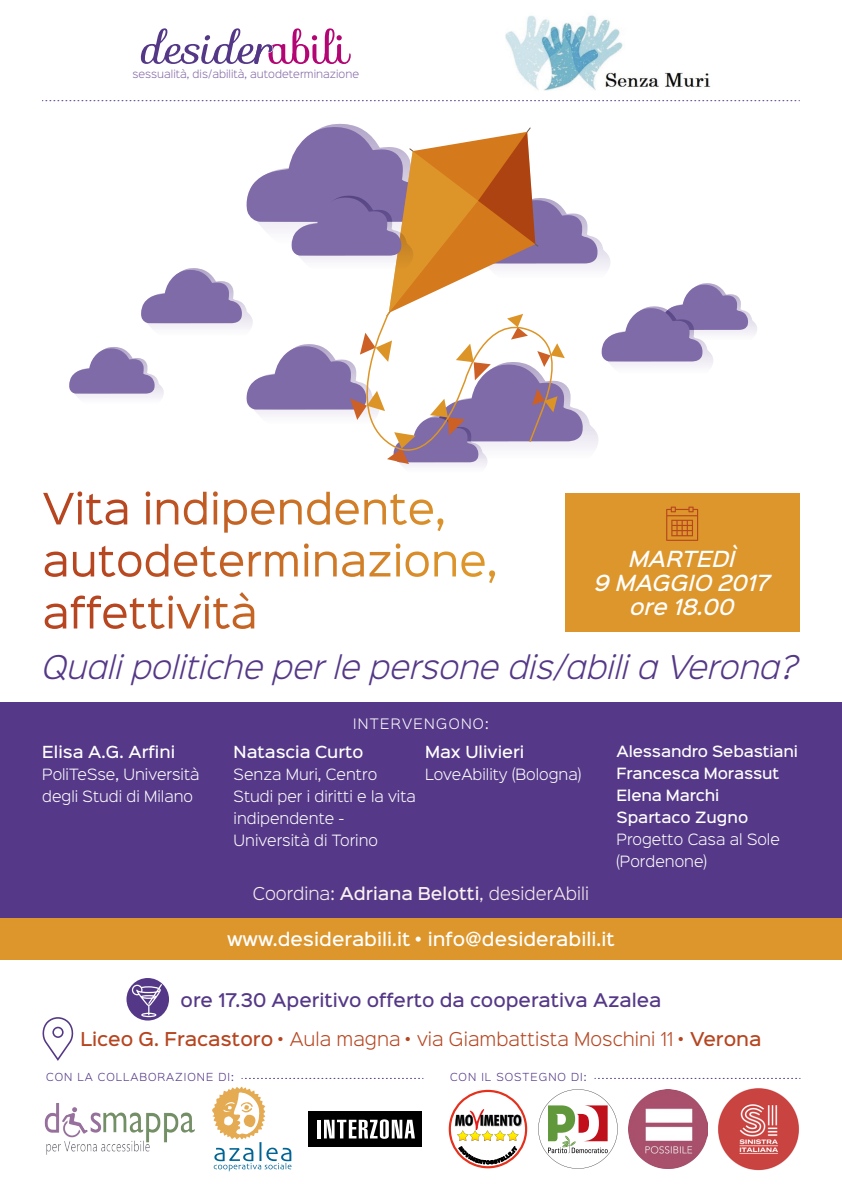
<style>
.page{position:relative;width:842px;height:1191px;background:#fff}
.page>*{position:absolute;margin:0;border:0;box-sizing:border-box;transform-origin:0 0}
.t1{font:italic 300 29.4px "Sinkin Sans 300";color:#543887}
.t2{font:italic 500 20px/24px "Sinkin Sans 500";color:#fff;text-align:center}
.t3{font:300 17.2px "Sinkin Sans 300";color:#b64520}
.t4{font:500 17px "Sinkin Sans 500";color:#543887}
.t5{font:500 17px "Sinkin Sans 500";color:#fff}
.t6{font:300 16px "Sinkin Sans 300";color:#faf1f1}
.t7{font:500 15px "Sinkin Sans 500";color:#fff}
.t8{font:300 14px/22px "Sinkin Sans 300";color:#fff}
.t9{font:500 14px/22px "Sinkin Sans 500";letter-spacing:-.01em;color:#fff}
.t10{font:300 13px "Sinkin Sans 300";letter-spacing:.1em;color:#fff}
.t11{font:300 10px "Sinkin Sans 300";color:#8468a6}
.t12{font:300 10px "Sinkin Sans 300";letter-spacing:.1em;color:#543887}
.s1{font-family:"Sinkin Sans 500";font-weight:500}
</style>
<div class="page">
<svg style="left:538px;top:1089px;width:80px;height:79px"></svg>
<div style="left:0;top:917px;width:842px;height:43px;background:#dd962b"></div>
<div style="left:0;top:702px;width:842px;height:215px;background:#553988"></div>
<svg style="left:140px;top:28px;width:211px;height:36px"></svg>
<svg style="left:43px;top:491px;width:84px;height:34px"></svg>
<svg style="left:146px;top:491px;width:4px;height:33px"></svg>
<svg style="left:157px;top:499px;width:21px;height:25px"></svg>
<svg style="left:184px;top:492px;width:23px;height:33px"></svg>
<svg style="left:213px;top:491px;width:5px;height:33px"></svg>
<svg style="left:224px;top:499px;width:50px;height:33px"></svg>
<svg style="left:280px;top:492px;width:163px;height:39px"></svg>
<svg style="left:45px;top:551px;width:21px;height:26px"></svg>
<svg style="left:73px;top:544px;width:95px;height:33px"></svg>
<svg style="left:174px;top:545px;width:69px;height:32px"></svg>
<svg style="left:249px;top:551px;width:49px;height:25px"></svg>
<svg style="left:304px;top:543px;width:5px;height:33px"></svg>
<svg style="left:315px;top:551px;width:75px;height:26px"></svg>
<svg style="left:396px;top:543px;width:99px;height:40px"></svg>
<svg style="left:45px;top:592px;width:209px;height:37px"></svg>
<div style="left:565px;top:493px;width:234px;height:139px;background:#dd962b"></div>
<svg style="left:666px;top:506px;width:32px;height:35px"></svg>
<svg style="left:42px;top:1017px;width:32px;height:44px"></svg>
<img style="left:506px;top:15px;width:205px;height:76px">
<img style="left:44px;top:1103px;width:150px;height:52px">
<svg style="left:212px;top:1086px;width:79px;height:85px"></svg>
<svg style="left:242px;top:1078px;width:182px;height:1px"></svg>
<svg style="left:42px;top:100px;width:758px;height:1px"></svg>
<img style="left:628px;top:1089px;width:79px;height:79px">
<svg style="left:595px;top:1078px;width:206px;height:1px"></svg>
<div style="left:309px;top:1111px;width:113px;height:35px;background:#000"></div>
<hr style="left:318px;top:1119px;width:3px;height:19px;background:#fff">
<svg style="left:324px;top:1119px;width:91px;height:19px"></svg>
<img style="left:718px;top:1088px;width:81px;height:82px">
<div style="left:126px;top:978px;width:43px;height:42px;background:#543887;border-radius:50%"></div>
<svg style="left:132px;top:984px;width:30px;height:33px"></svg>
<svg style="left:69px;top:124px;width:688px;height:343px"></svg>
<svg style="left:449px;top:1089px;width:78px;height:79px"></svg>
<p class="t11" style="left:132px;top:66px;width:228px">sessualità, dis/abilità, autodeterminazione</p>
<h2 class="t2" style="left:594px;top:545px;width:177px">MARTEDÌ<br>9 MAGGIO 2017 ore 18.00</h2>
<h1 class="t1" style="left:43px;top:643px;width:757px">Quali politiche per le persone dis/abili a Verona?</h1>
<p class="t7" style="left:42px;top:739px;width:134px">Elisa A.G. Arfini</p>
<p class="t8" style="left:42px;top:762px;width:159px">PoliTeSse, Università degli Studi di Milano</p>
<p class="t10" style="left:353px;top:713px;width:137px">INTERVENGONO:</p>
<p class="t7" style="left:234px;top:739px;width:131px">Natascia Curto</p>
<p class="t8" style="left:234px;top:762px;width:184px">Senza Muri, Centro<br>Studi per i diritti e la vita indipendente -<br>Università di Torino</p>
<p class="t7" style="left:425px;top:739px;width:101px">Max Ulivieri</p>
<p class="t8" style="left:425px;top:762px;width:158px">LoveAbility (Bologna)</p>
<p class="t6" style="left:253px;top:880px;width:338px">Coordina: <span class="s1">Adriana Belotti</span>, desiderAbili</p>
<p class="t9" style="left:616px;top:739px;width:183px">Alessandro Sebastiani<br>Francesca Morassut<br>Elena Marchi<br>Spartaco Zugno</p>
<p class="t8" style="left:616px;top:827px;width:165px">Progetto Casa al Sole (Pordenone)</p>
<p class="t5" style="left:227px;top:924px;width:389px">www.desiderabili.it • info@desiderabili.it</p>
<p class="t4" style="left:181px;top:985px;width:482px">ore 17.30 Aperitivo offerto da cooperativa Azalea</p>
<p class="t3" style="left:80px;top:1025px;width:683px"><span class="s1">Liceo G. Fracastoro</span> • Aula magna • via Giambattista Moschini 11 • <span class="s1">Verona</span></p>
<p class="t12" style="left:46px;top:1068px;width:189px">CON LA COLLABORAZIONE DI:</p>
<p class="t12" style="left:450px;top:1068px;width:138px">CON IL SOSTEGNO DI:</p>
</div>
